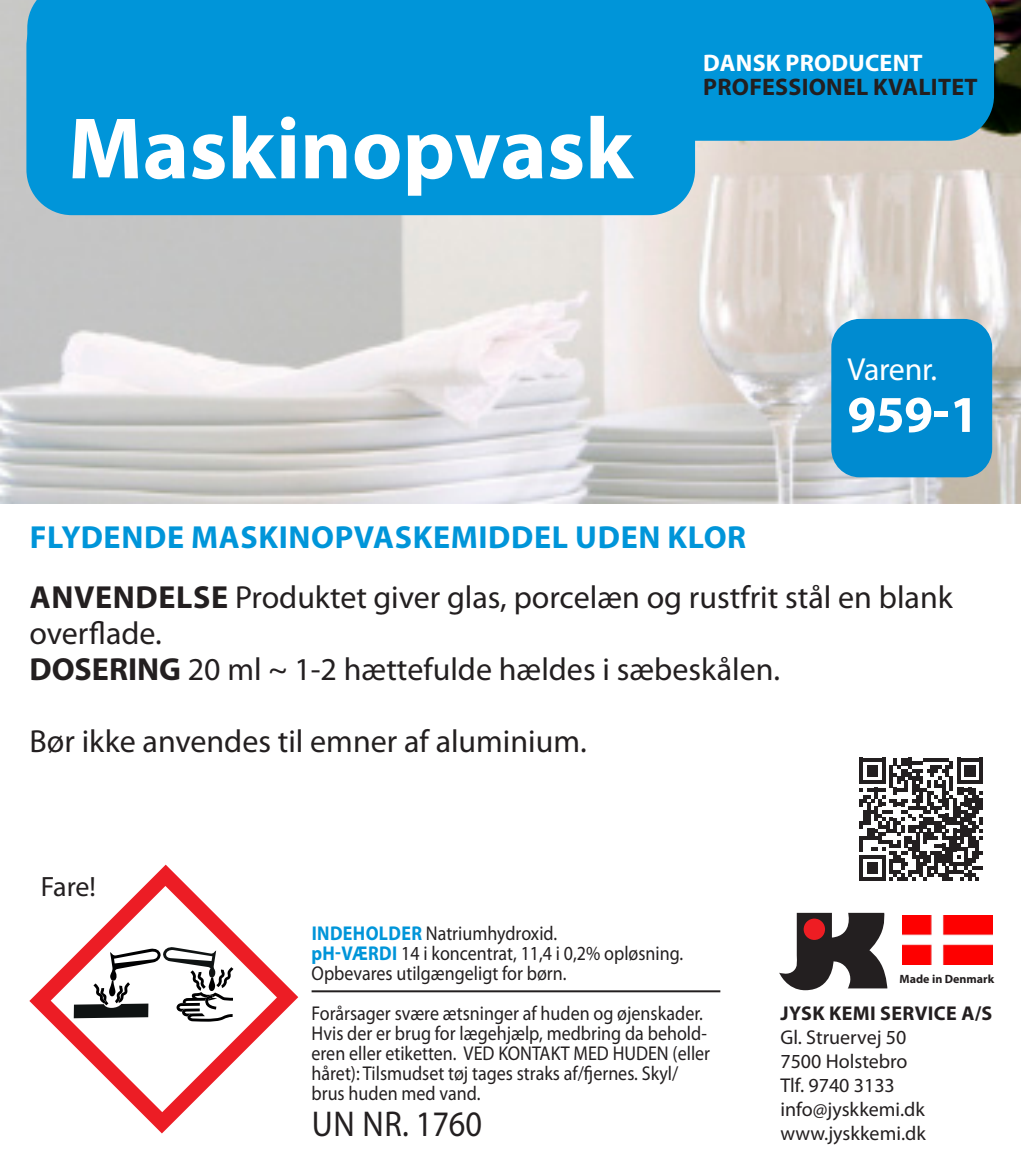
<style>
.page{position:relative;width:1021px;height:1168px;background:#fff}
.page>*{position:absolute;margin:0;border:0;box-sizing:border-box;transform-origin:0 0}
.t1{font:700 88px "Myriad Pro";color:#fff}
.t2{font:700 52px "Myriad Pro";color:#fff}
.t3{font:36px "Myriad Pro";color:#231f20;scale:.9 1}
.t4{font:32px/36px "Myriad Pro";color:#231f20}
.t5{font:700 32px "Myriad Pro";letter-spacing:.02em;color:#0095d9}
.t6{font:32px "Myriad Pro";letter-spacing:-.01em;color:#fff}
.t7{font:28px "Myriad Pro";color:#231f20}
.t8{font:700 24px "Myriad Pro";letter-spacing:.01em;color:#231f20}
.t9{font:700 24px "Myriad Pro";letter-spacing:.01em;color:#fff}
.t10{font:20px/20px "Myriad Pro";color:#231f20;scale:.9 1}
.t11{font:20px "Myriad Pro";color:#231f20}
.t12{font:700 20px "Myriad Pro";letter-spacing:.02em;color:#231f20}
.t13{font:700 12px "Myriad Pro";color:#231f20}
.s1{font-weight:700}
.s2{font-weight:700;color:#0095d9}
</style>
<div class="page">
<svg style="left:29px;top:865px;width:269px;height:268px"></svg>
<hr style="left:311px;top:990px;width:409px;height:2px;background:#231f20">
<svg style="left:779px;top:913px;width:108px;height:77px"></svg>
<div style="left:803px;top:919px;width:22px;height:21px;background:#ee1d23;border-radius:50%"></div>
<img style="left:0;top:0;width:1020px;height:503px">
<div style="left:831px;top:319px;width:161px;height:158px;background:#008bd0;border-radius:28px"></div>
<img style="left:902px;top:916px;width:90px;height:49px">
<svg style="left:859px;top:758px;width:123px;height:123px"></svg>
<div style="left:26px;top:1px;width:669px;height:214px;background:#0095d9;border-radius:45px"></div>
<svg style="left:27px;top:0;width:967px;height:141px"></svg>
<p class="t1" style="left:68px;top:91px;width:566px">Maskinopvask</p>
<p class="t9" style="left:703px;top:47px;width:221px">DANSK PRODUCENT</p>
<p class="t8" style="left:703px;top:71px;width:276px">PROFESSIONEL KVALITET</p>
<p class="t6" style="left:847px;top:349px;width:91px">Varenr.</p>
<p class="t2" style="left:847px;top:380px;width:133px">959-1</p>
<p class="t5" style="left:30px;top:517px;width:718px">FLYDENDE MASKINOPVASKEMIDDEL UDEN KLOR</p>
<p class="t4" style="left:29px;top:579px;width:924px"><span class="s1">ANVENDELSE</span> Produktet giver glas, porcelæn og rustfrit stål en blank overflade.</p>
<p class="t4" style="left:29px;top:651px;width:752px"><span class="s1">DOSERING</span> 20 ml ~ 1-2 hættefulde hældes i sæbeskålen.</p>
<p class="t4" style="left:29px;top:723px;width:559px">Bør ikke anvendes til emner af aluminium.</p>
<p class="t7" style="left:41px;top:869px;width:57px">Fare!</p>
<p class="t10" style="left:312px;top:923px;width:274px"><span class="s2">INDEHOLDER</span> Natriumhydroxid.</p>
<p class="t10" style="left:311px;top:943px;width:414px"><span class="s2">pH-VÆRDI</span> 14 i koncentrat, 11,4 i 0,2% opløsning.</p>
<p class="t10" style="left:311px;top:963px;width:285px">Opbevares utilgængeligt for børn.</p>
<p class="t10" style="left:311px;top:1003px;width:444px">Forårsager svære ætsninger af huden og øjenskader.<br>Hvis der er brug for lægehjælp, medbring da behold&shy;eren eller etiketten. VED KONTAKT MED HUDEN (eller håret): Tilsmudset tøj tages straks af/fjernes. Skyl/ brus huden med vand.</p>
<p class="t3" style="left:312px;top:1102px;width:191px">UN NR. 1760</p>
<p class="t13" style="left:899px;top:971px;width:96px">Made in Denmark</p>
<p class="t12" style="left:780px;top:1000px;width:213px">JYSK KEMI SERVICE A/S</p>
<p class="t11" style="left:780px;top:1025px;width:127px">Gl. Struervej 50</p>
<p class="t11" style="left:780px;top:1049px;width:129px">7500 Holstebro</p>
<p class="t11" style="left:780px;top:1073px;width:116px">Tlf. 9740 3133</p>
<p class="t11" style="left:780px;top:1097px;width:146px">info@jyskkemi.dk</p>
<p class="t11" style="left:780px;top:1121px;width:147px">www.jyskkemi.dk</p>
</div>
